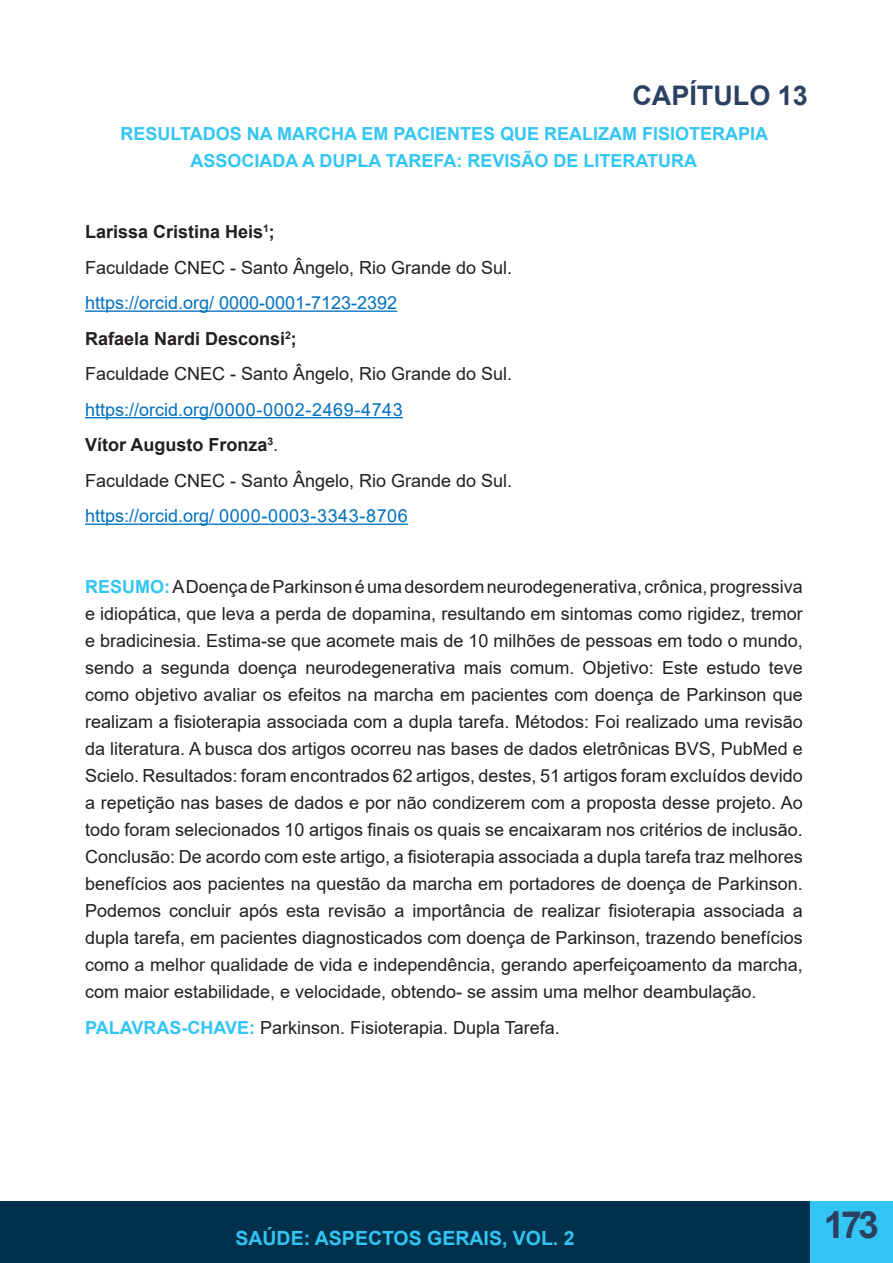
<style>
.page{position:relative;width:893px;height:1263px;background:#fff}
.page>*{position:absolute;margin:0;border:0;box-sizing:border-box;transform-origin:0 0}
.t1{font:700 37.5px "Arial";color:#2c4161}
.t2{font:700 27px "Arial";color:#2c4161}
.t3{font:700 19.5px "Arial";color:#33c5f3}
.t4{font:18px/27px "Arial";color:#231f20;text-align:justify}
.t5{font:700 18px/27px "Arial";color:#33c5f3;text-align:center}
.t6{font:18px "Arial";letter-spacing:.035em;color:#0070c0}
.t7{font:700 18px "Arial";color:#231f20}
.t8{font:18px "Arial";color:#0070c0}
.s1{font-weight:400}
.s2{font-weight:700;color:#33c5f3}
</style>
<div class="page">
<div style="left:0;top:1201px;width:810px;height:62px;background:#00314c"></div>
<div style="left:810px;top:1201px;width:83px;height:62px;background:#33c5f3"></div>
<hr style="left:85px;top:310px;width:312px;height:2px;background:#0070c0">
<hr style="left:85px;top:417px;width:318px;height:1px;background:#0070c0">
<hr style="left:85px;top:523px;width:323px;height:2px;background:#0070c0">
<p class="t2" style="left:632px;top:76px;width:177px">CAPÍTULO 13</p>
<p class="t5" style="left:120px;top:121px;width:649px">RESULTADOS NA MARCHA EM PACIENTES QUE REALIZAM FISIOTERAPIA<br>ASSOCIADA A DUPLA TAREFA: REVISÃO DE LITERATURA</p>
<p class="t7" style="left:85px;top:219px;width:191px">Larissa Cristina Heis<sup>1</sup>;</p>
<p class="t4" style="left:85px;top:254px;width:429px">Faculdade CNEC - Santo Ângelo, Rio Grande do Sul.</p>
<p class="t8" style="left:85px;top:290px;width:314px">https://orcid.org/ 0000-0001-7123-2392</p>
<p class="t7" style="left:85px;top:326px;width:213px">Rafaela Nardi Desconsi<sup>2</sup>;</p>
<p class="t4" style="left:85px;top:360px;width:429px">Faculdade CNEC - Santo Ângelo, Rio Grande do Sul.</p>
<p class="t6" style="left:85px;top:397px;width:319px">https://orcid.org/0000-0002-2469-4743</p>
<p class="t7" style="left:85px;top:432px;width:195px">Vítor Augusto Fronza<sup>3</sup><span class="s1">.</span></p>
<p class="t4" style="left:85px;top:467px;width:429px">Faculdade CNEC - Santo Ângelo, Rio Grande do Sul.</p>
<p class="t6" style="left:85px;top:504px;width:324px">https://orcid.org/ 0000-0003-3343-8706</p>
<p class="t4" style="left:85px;top:573px;width:719px"><span class="s2">RESUMO:</span>A Doença de Parkinson é uma desordem neurodegenerativa, crônica, progressiva e idiopática, que leva a perda de dopamina, resultando em sintomas como rigidez, tremor e bradicinesia. Estima-se que acomete mais de 10 milhões de pessoas em todo o mundo, sendo a segunda doença neurodegenerativa mais comum. Objetivo: Este estudo teve como objetivo avaliar os efeitos na marcha em pacientes com doença de Parkinson que realizam a fisioterapia associada com a dupla tarefa. Métodos: Foi realizado uma revisão da literatura. A busca dos artigos ocorreu nas bases de dados eletrônicas BVS, PubMed e Scielo. Resultados: foram encontrados 62 artigos, destes, 51 artigos foram excluídos devido a repetição nas bases de dados e por não condizerem com a proposta desse projeto. Ao todo foram selecionados 10 artigos finais os quais se encaixaram nos critérios de inclusão.<br>Conclusão: De acordo com este artigo, a fisioterapia associada a dupla tarefa traz melhores benefícios aos pacientes na questão da marcha em portadores de doença de Parkinson.<br>Podemos concluir após esta revisão a importância de realizar fisioterapia associada a dupla tarefa, em pacientes diagnosticados com doença de Parkinson, trazendo benefícios como a melhor qualidade de vida e independência, gerando aperfeiçoamento da marcha, com maior estabilidade, e velocidade, obtendo- se assim uma melhor deambulação.</p>
<p class="t4" style="left:85px;top:1014px;width:476px"><span class="s2">PALAVRAS-CHAVE:</span> Parkinson. Fisioterapia. Dupla Tarefa.</p>
<p class="t3" style="left:235px;top:1224px;width:341px">SAÚDE: ASPECTOS GERAIS, VOL. 2</p>
<h1 class="t1" style="left:824px;top:1198px;width:57px">173</h1>
</div>
